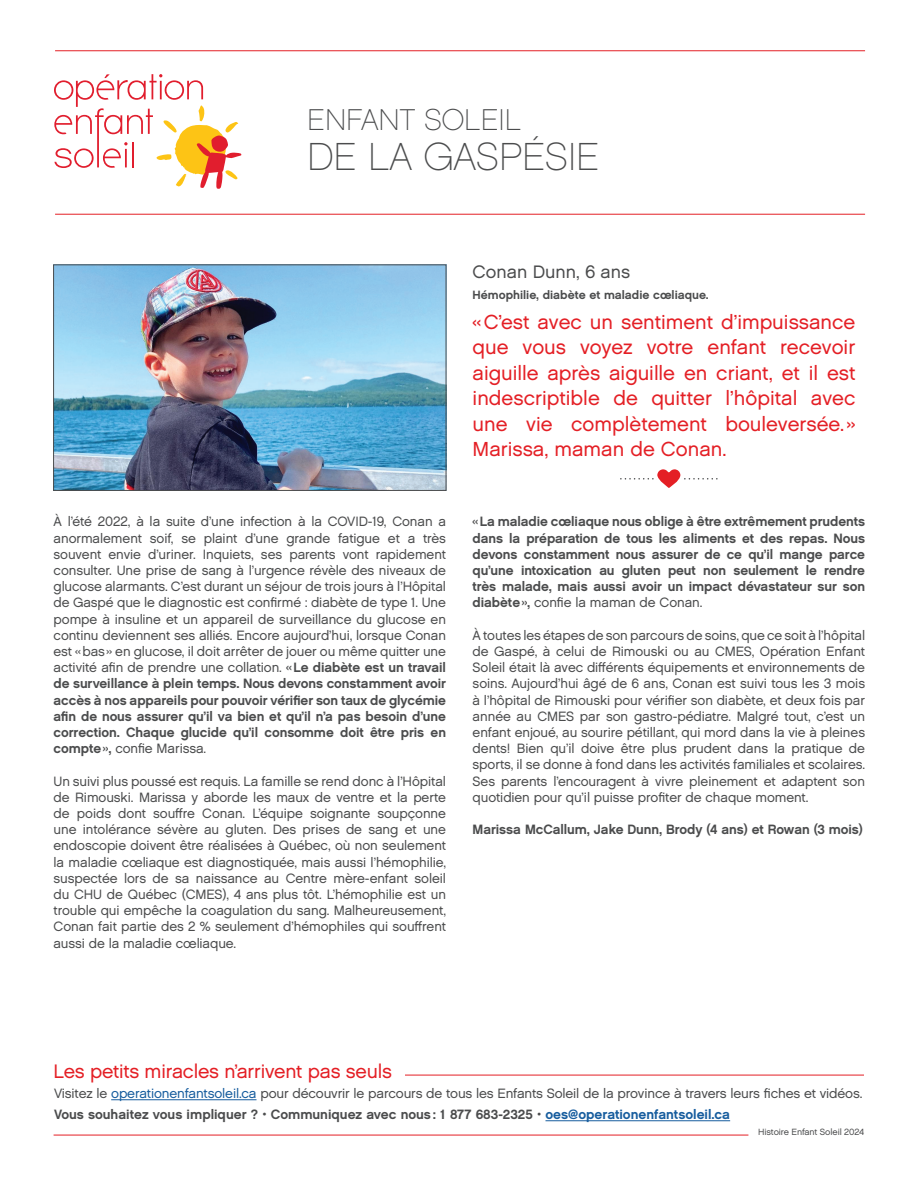
<style>
.page{position:relative;width:918px;height:1188px;background:#fff}
.page>*{position:absolute;margin:0;border:0;box-sizing:border-box;transform-origin:0 0}
.t1{font:39px "Chalet Paris Nineteen Sixty";color:#4b4c4d}
.t2{font:30px "Chalet Paris Nineteen Sixty";color:#4b4c4d}
.t3{font:20.25px/25.5px "Chalet London Nineteen Sixty";color:#e41f25;text-align:justify}
.t4{font:19.5px "Chalet London Nineteen Sixty";letter-spacing:-.01em;color:#e41f25}
.t5{font:18px "Chalet London Nineteen Sixty";color:#4b4c4d}
.t6{font:13.5px/16.2px "Chalet London Nineteen Sixty";letter-spacing:-.005em;color:#4b4c4d;text-align:justify}
.t7{font:13.5px/16.2px "Chalet New York Nineteen Sixty";letter-spacing:-.005em;color:#4b4c4d;text-align:justify}
.t8{font:12px "Chalet New York Nineteen Sixty";color:#4b4c4d}
.t9{font:9px "Chalet London Nineteen Sixty";letter-spacing:-.01em;color:#4b4c4d}
.s1{font-family:"Chalet New York Nineteen Sixty"}
.s2{color:#175d9e}
</style>
<div class="page">
<hr style="left:111px;top:1099px;width:146px;height:1px;background:#175d9e">
<hr style="left:546px;top:1120px;width:184px;height:1px;background:#175d9e">
<hr style="left:405px;top:1075px;width:459px;height:1px;background:#e41f25">
<hr style="left:54px;top:1135px;width:694px;height:1px;background:#e41f25">
<hr style="left:55px;top:50px;width:810px;height:1px;background:#e41f25">
<hr style="left:55px;top:214px;width:810px;height:1px;background:#e41f25">
<svg style="left:54px;top:74px;width:187px;height:115px"></svg>
<svg style="left:620px;top:469px;width:98px;height:19px"></svg>
<img style="left:55px;top:267px;width:389px;height:222px">
<div style="left:53px;top:265px;width:393px;height:226px;border:1px solid #4b4c4d"></div>
<h2 class="t2" style="left:307px;top:102px;width:216px">ENFANT SOLEIL</h2>
<h1 class="t1" style="left:307px;top:134px;width:294px">DE LA GASPÉSIE</h1>
<p class="t6" style="left:54px;top:513px;width:394px">À l’été 2022, à la suite d’une infection à la COVID-19, Conan a anormalement soif, se plaint d’une grande fatigue et a très souvent envie d’uriner. Inquiets, ses parents vont rapidement consulter. Une prise de sang à l’urgence révèle des niveaux de glucose alarmants. C’est durant un séjour de trois jours à l’Hôpital de Gaspé que le diagnostic est confirmé : diabète de type 1. Une pompe à insuline et un appareil de surveillance du glucose en continu deviennent ses alliés. Encore aujourd’hui, lorsque Conan est «bas» en glucose, il doit arrêter de jouer ou même quitter une activité afin de prendre une collation. <span class="s1">«Le diabète est un travail</span></p>
<p class="t7" style="left:54px;top:675px;width:394px">de surveillance à plein temps. Nous devons constamment avoir accès à nos appareils pour pouvoir vérifier son taux de glycémie afin de nous assurer qu’il va bien et qu’il n’a pas besoin d’une correction. Chaque glucide qu’il consomme doit être pris en</p>
<p class="t6" style="left:54px;top:740px;width:154px"><span class="s1">compte»,</span> confie Marissa.</p>
<p class="t6" style="left:54px;top:773px;width:394px">Un suivi plus poussé est requis. La famille se rend donc à l’Hôpital de Rimouski. Marissa y aborde les maux de ventre et la perte de poids dont souffre Conan. L’équipe soignante soupçonne une intolérance sévère au gluten. Des prises de sang et une endoscopie doivent être réalisées à Québec, où non seulement la maladie cœliaque est diagnostiquée, mais aussi l’hémophilie, suspectée lors de sa naissance au Centre mère-enfant soleil du CHU de Québec (CMES), 4 ans plus tôt. L’hémophilie est un trouble qui empêche la coagulation du sang. Malheureusement, Conan fait partie des 2 % seulement d’hémophiles qui souffrent aussi de la maladie cœliaque.</p>
<h3 class="t5" style="left:473px;top:261px;width:159px">Conan Dunn, 6 ans</h3>
<h3 class="t3" style="left:473px;top:309px;width:384px">«C’est avec un sentiment d’impuissance que vous voyez votre enfant recevoir aiguille après aiguille en criant, et il est indescriptible de quitter l’hôpital avec une vie complètement bouleversée. » Marissa, maman de Conan.</h3>
<p class="t8" style="left:473px;top:287px;width:238px">Hémophilie, diabète et maladie cœliaque.</p>
<p class="t7" style="left:473px;top:513px;width:394px">«La maladie cœliaque nous oblige à être extrêmement prudents dans la préparation de tous les aliments et des repas. Nous devons constamment nous assurer de ce qu’il mange parce qu’une intoxication au gluten peut non seulement le rendre très malade, mais aussi avoir un impact dévastateur sur son</p>
<p class="t6" style="left:473px;top:594px;width:231px"><span class="s1">diabète»,</span> confie la maman de Conan.</p>
<p class="t6" style="left:473px;top:627px;width:394px">À toutes les étapes de son parcours de soins, que ce soit à l’hôpital de Gaspé, à celui de Rimouski ou au CMES, Opération Enfant Soleil était là avec différents équipements et environnements de soins. Aujourd’hui âgé de 6 ans, Conan est suivi tous les 3 mois à l’hôpital de Rimouski pour vérifier son diabète, et deux fois par année au CMES par son gastro-pédiatre. Malgré tout, c’est un enfant enjoué, au sourire pétillant, qui mord dans la vie à pleines dents! Bien qu’il doive être plus prudent dans la pratique de sports, il se donne à fond dans les activités familiales et scolaires.<br>Ses parents l’encouragent à vivre pleinement et adaptent son quotidien pour qu’il puisse profiter de chaque moment.</p>
<p class="t7" style="left:473px;top:821px;width:392px">Marissa McCallum, Jake Dunn, Brody (4 ans) et Rowan (3 mois)</p>
<h3 class="t4" style="left:54px;top:1059px;width:340px">Les petits miracles n’arrivent pas seuls</h3>
<p class="t6" style="left:54px;top:1086px;width:810px">Visitez le <span class="s2">operationenfantsoleil.ca</span> pour découvrir le parcours de tous les Enfants Soleil de la province à travers leurs fiches et vidéos.</p>
<p class="t7" style="left:54px;top:1106px;width:678px">Vous souhaitez vous impliquer ? • Communiquez avec nous: 1 877 683-2325 • <span class="s2">oes@operationenfantsoleil.ca</span></p>
<p class="t9" style="left:758px;top:1127px;width:107px">Histoire Enfant Soleil 2024</p>
</div>
